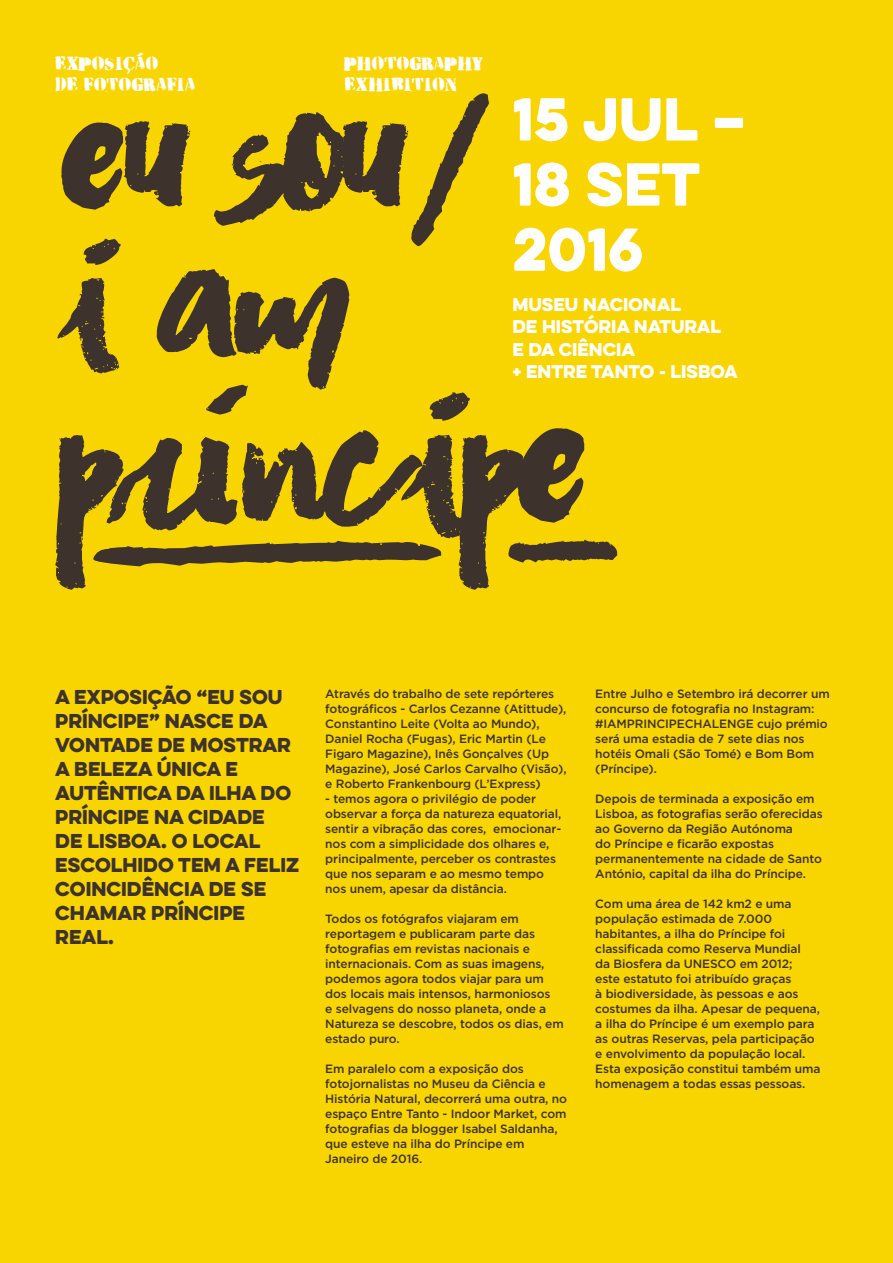
<style>
.page{position:relative;width:893px;height:1263px;background:#f9d500}
.page>*{position:absolute;margin:0;border:0;box-sizing:border-box;transform-origin:0 0}
.t1{font:54.3px/65.1px "Eveleth Clean";color:#fff}
.t2{font:18px/24px "Eveleth Clean";color:#3d322c}
.t3{font:18px/21.6px "HVD Peace";color:#fff}
.t4{font:16.5px/22.5px "Eveleth Clean";color:#fff}
.t5{font:500 12px/15px "Gotham";letter-spacing:-.01em;color:#3d322c}
</style>
<div class="page">
<svg style="left:55px;top:92px;width:562px;height:498px;background:#c5a80b"></svg>
<h2 class="t3" style="left:55px;top:53px;width:142px">EXPOSIÇÃO<br>DE FOTOGRAFIA</h2>
<h2 class="t3" style="left:344px;top:53px;width:140px">PHOTOGRAPHY<br>EXHIBITION</h2>
<h1 class="t1" style="left:512px;top:85px;width:235px">15 JUL –<br>18 SET<br>2016</h1>
<h3 class="t4" style="left:512px;top:292px;width:227px">MUSEU NACIONAL<br>DE HISTÓRIA NATURAL<br>E DA CIÊNCIA<br>+ ENTRE TANTO - LISBOA</h3>
<h2 class="t2" style="left:55px;top:684px;width:245px">A EXPOSIÇÃO “EU SOU<br>PRÍNCIPE” NASCE DA<br>VONTADE DE MOSTRAR<br>A BELEZA ÚNICA E<br>AUTÊNTICA DA ILHA DO<br>PRÍNCIPE NA CIDADE<br>DE LISBOA. O LOCAL<br>ESCOLHIDO TEM A FELIZ<br>COINCIDÊNCIA DE SE<br>CHAMAR PRÍNCIPE<br>REAL.</h2>
<p class="t5" style="left:325px;top:686px;width:243px">Através do trabalho de sete repórteres fotográficos - Carlos Cezanne (Atittude), Constantino Leite (Volta ao Mundo), Daniel Rocha (Fugas), Eric Martin (Le Figaro Magazine), Inês Gonçalves (Up Magazine), José Carlos Carvalho (Visão), e Roberto Frankenbourg (L’Express)</p>
<p class="t5" style="left:325px;top:791px;width:238px">- temos agora o privilégio de poder observar a força da natureza equatorial, sentir a vibração das cores, emocionar&shy;nos com a simplicidade dos olhares e, principalmente, perceber os contrastes que nos separam e ao mesmo tempo nos unem, apesar da distância.</p>
<p class="t5" style="left:325px;top:911px;width:240px">Todos os fotógrafos viajaram em reportagem e publicaram parte das fotografias em revistas nacionais e internacionais. Com as suas imagens, podemos agora todos viajar para um dos locais mais intensos, harmoniosos<br>e selvagens do nosso planeta, onde a Natureza se descobre, todos os dias, em estado puro.</p>
<p class="t5" style="left:325px;top:1061px;width:243px">Em paralelo com a exposição dos fotojornalistas no Museu da Ciência e História Natural, decorrerá uma outra, no espaço Entre Tanto - Indoor Market, com fotografias da blogger Isabel Saldanha, que esteve na ilha do Príncipe em Janeiro de 2016.</p>
<p class="t5" style="left:595px;top:686px;width:236px">Entre Julho e Setembro irá decorrer um concurso de fotografia no Instagram: #IAMPRINCIPECHALENGE cujo prémio será uma estadia de 7 sete dias nos hotéis Omali (São Tomé) e Bom Bom (Príncipe).</p>
<p class="t5" style="left:595px;top:791px;width:229px">Depois de terminada a exposição em Lisboa, as fotografias serão oferecidas ao Governo da Região Autónoma<br>do Príncipe e ficarão expostas permanentemente na cidade de Santo António, capital da ilha do Príncipe.</p>
<p class="t5" style="left:595px;top:896px;width:227px">Com uma área de 142 km2 e uma população estimada de 7.000 habitantes, a ilha do Príncipe foi classificada como Reserva Mundial<br>da Biosfera da UNESCO em 2012;<br>este estatuto foi atribuído graças<br>à biodiversidade, às pessoas e aos costumes da ilha. Apesar de pequena, a ilha do Príncipe é um exemplo para as outras Reservas, pela participação e envolvimento da população local.<br>Esta exposição constitui também uma homenagem a todas essas pessoas.</p>
</div>
